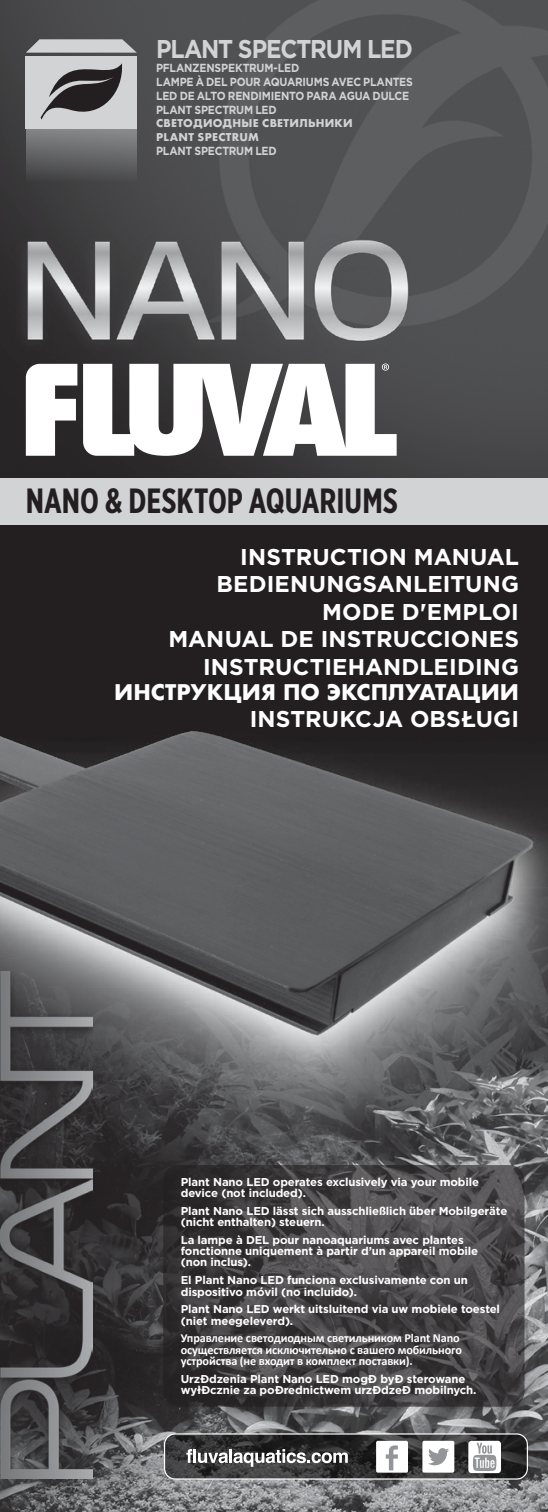
<style>
.page{position:relative;width:548px;height:1512px;background:#fff}
.page>*{position:absolute;margin:0;border:0;box-sizing:border-box;transform-origin:0 0}
.t1{font:700 35px "Gotham X Narrow";color:#231f20;scale:.93 1}
.t2{font:700 25.72px "Gotham";letter-spacing:-.045em;color:#d1d3d4;scale:.9 1}
.t3{font:700 22.93px/27.5px "Gotham";letter-spacing:.005em;color:#fff;text-align:right}
.t4{font:700 21px "Futura";color:#fff}
.t5{font:700 12.25px/11.4px "Calibri";letter-spacing:-.01em;color:#fff}
.t6{font:700 11.72px/14.2px "Gotham";letter-spacing:-.02em;color:#d1d3d4;scale:.9 1}
.t7{font:700 11.38px/11.4px "Gotham";letter-spacing:-.01em;color:#fff}
.t8{font:700 10.5px/14.2px "Futura";letter-spacing:.025em;color:#d1d3d4}
</style>
<div class="page">
<img style="left:0;top:526px;width:547px;height:986px">
<img style="left:0;top:0;width:547px;height:526px">
<img style="left:0;top:612px;width:547px;height:560px">
<svg style="left:164px;top:1434px;width:363px;height:45px;background:#323132"></svg>
<svg style="left:186px;top:1449px;width:6px;height:14px"></svg>
<hr style="left:193px;top:1449px;width:3px;height:14px;background:#fff">
<svg style="left:198px;top:1449px;width:149px;height:18px"></svg>
<div style="left:375px;top:1441px;width:32px;height:32px;background:#fff;border-radius:2px"></div>
<svg style="left:385px;top:1445px;width:12px;height:25px"></svg>
<div style="left:422px;top:1441px;width:32px;height:32px;background:#fff;border-radius:2px"></div>
<svg style="left:428px;top:1448px;width:20px;height:17px"></svg>
<div style="left:468px;top:1441px;width:32px;height:32px;background:#fff;border-radius:3px"></div>
<svg style="left:473px;top:1443px;width:23px;height:28px"></svg>
<div style="left:164px;top:1433px;width:363px;height:47px;border:1px solid #fff;border-radius:11px"></div>
<img style="left:0;top:229px;width:438px;height:180px">
<div style="left:26px;top:128px;width:111px;height:55px;background:linear-gradient(to bottom,#898a8b,#424244)"></div>
<div style="left:26px;top:56px;width:111px;height:72px;background:#d1d3d4"></div>
<div style="left:0;top:478px;width:547px;height:47px;background:#d1d3d4"></div>
<svg style="left:26px;top:39px;width:111px;height:81px"></svg>
<svg style="left:26px;top:364px;width:51px;height:92px"></svg>
<svg style="left:83px;top:364px;width:313px;height:92px"></svg>
<img style="left:0;top:971px;width:92px;height:508px">
<svg style="left:163px;top:1165px;width:361px;height:242px;background:#434143"></svg>
<h2 class="t2" style="left:156px;top:34px;width:287px">PLANT SPECTRUM LED</h2>
<p class="t6" style="left:156px;top:61px;width:286px">PFLANZENSPEKTRUM-LED<br>LAMPE À DEL POUR AQUARIUMS AVEC PLANTES<br>LED DE ALTO RENDIMIENTO PARA AGUA DULCE<br>PLANT SPECTRUM LED</p>
<p class="t8" style="left:156px;top:116px;width:198px">СВЕТОДИОДНЫЕ СВЕТИЛЬНИКИ<br>PLANT SPECTRUM</p>
<p class="t6" style="left:156px;top:144px;width:135px">PLANT SPECTRUM LED</p>
<h1 class="t1" style="left:26px;top:479px;width:401px">NANO &amp; DESKTOP AQUARIUMS</h1>
<h3 class="t3" style="left:168px;top:542px;width:352px">INSTRUCTION MANUAL<br>BEDIENUNGSANLEITUNG<br>MODE D'EMPLOI<br>MANUAL DE INSTRUCCIONES<br>INSTRUCTIEHANDLEIDING</h3>
<h3 class="t4" style="left:114px;top:677px;width:406px">ИНСТРУКЦИЯ ПО ЭКСПЛУАТАЦИИ</h3>
<h3 class="t3" style="left:249px;top:705px;width:270px">INSTRUKCJA OBSŁUGI</h3>
<p class="t7" style="left:180px;top:1176px;width:299px">Plant Nano LED operates exclusively via your mobile device (not included).</p>
<p class="t7" style="left:180px;top:1205px;width:328px">Plant Nano LED lässt sich ausschließlich über Mobilgeräte (nicht enthalten) steuern.</p>
<p class="t7" style="left:180px;top:1234px;width:298px">La lampe à DEL pour nanoaquariums avec plantes fonctionne uniquement à partir d’un appareil mobile (non inclus).</p>
<p class="t7" style="left:180px;top:1274px;width:288px">El Plant Nano LED funciona exclusivamente con un dispositivo móvil (no incluido).</p>
<p class="t7" style="left:180px;top:1303px;width:320px">Plant Nano LED werkt uitsluitend via uw mobiele toestel (niet meegeleverd).</p>
<p class="t5" style="left:180px;top:1332px;width:282px">Управление светодиодным светильником Plant Nano осуществляется исключительно с вашего мобильного устройства (не входит в комплект поставки).</p>
<p class="t7" style="left:180px;top:1373px;width:297px">Urządzenia Plant Nano LED mogą być sterowane wyłącznie za pośrednictwem urządzeń mobilnych.</p>
</div>
